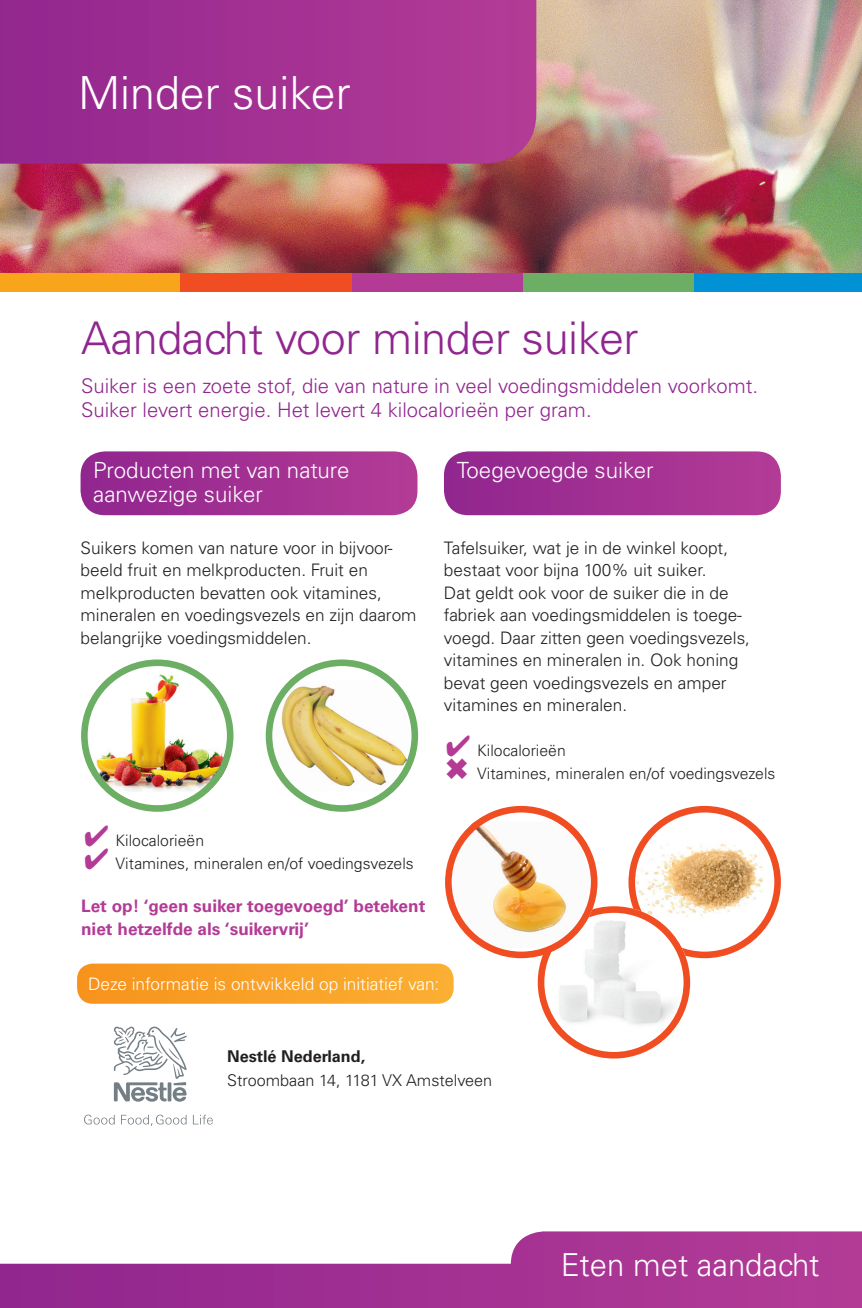
<style>
.page{position:relative;width:862px;height:1308px;background:#fff}
.page>*{position:absolute;margin:0;border:0;box-sizing:border-box;transform-origin:0 0}
.t1{font:300 45.68px "Univers LT Std";color:#fff}
.t2{font:300 45px "Univers LT Std";letter-spacing:-.01em;color:#90268f}
.t3{font:300 31.72px "Univers LT Std";color:#fff}
.t4{font:300 22.28px/23.6px "Univers LT Std";color:#fff}
.t5{font:300 20.25px/24.8px "Univers LT Std";color:#90268f}
.t6{font:300 17.32px/22.5px "Univers LT Std";color:#231f20}
.t7{font:700 17.32px/22.5px "Univers LT Std";color:#b33b96}
.t8{font:300 17.32px "Univers LT Std";color:#fff}
.t9{font:300 16.2px "Univers LT Std";color:#231f20}
.t10{font:700 16.2px "Univers LT Std";color:#231f20}
.t11{font:300 15.75px/22.5px "Univers LT Std";color:#231f20}
</style>
<div class="page">
<img style="left:0;top:0;width:861px;height:274px">
<svg style="left:0;top:0;width:536px;height:164px;background:#a23192"></svg>
<svg style="left:0;top:1231px;width:861px;height:76px"></svg>
<div style="left:351px;top:274px;width:171px;height:18px;background:#b33b96"></div>
<div style="left:522px;top:274px;width:172px;height:18px;background:#6cae64"></div>
<div style="left:694px;top:274px;width:167px;height:18px;background:#0092d4"></div>
<div style="left:0;top:274px;width:180px;height:18px;background:#f9a51b"></div>
<div style="left:180px;top:274px;width:171px;height:18px;background:#f04d22"></div>
<svg style="left:80px;top:451px;width:337px;height:64px;background:#a43695"></svg>
<svg style="left:444px;top:451px;width:336px;height:64px;background:#a43595"></svg>
<svg style="left:77px;top:963px;width:376px;height:40px;background:#f8a32d"></svg>
<svg style="left:84px;top:663px;width:146px;height:145px"></svg>
<img style="left:81px;top:667px;width:152px;height:124px">
<div style="left:81px;top:659px;width:152px;height:152px;border:7px solid #6cae64;border-radius:50%"></div>
<svg style="left:269px;top:663px;width:145px;height:145px"></svg>
<img style="left:276px;top:680px;width:142px;height:111px">
<div style="left:265px;top:659px;width:153px;height:152px;border:7px solid #6cae64;border-radius:50%"></div>
<img style="left:636px;top:806px;width:144px;height:138px">
<div style="left:628px;top:806px;width:152px;height:152px;border:7px solid #f04d22;border-radius:50%"></div>
<img style="left:537px;top:906px;width:151px;height:138px">
<div style="left:537px;top:906px;width:152px;height:152px;border:7px solid #f04d22;border-radius:50%"></div>
<svg style="left:448px;top:809px;width:146px;height:146px"></svg>
<img style="left:445px;top:821px;width:152px;height:127px">
<div style="left:445px;top:806px;width:152px;height:152px;border:7px solid #f04d22;border-radius:50%"></div>
<svg style="left:114px;top:1026px;width:72px;height:75px"></svg>
<svg style="left:84px;top:1114px;width:31px;height:10px"></svg>
<svg style="left:121px;top:1114px;width:65px;height:12px"></svg>
<svg style="left:193px;top:1114px;width:20px;height:10px"></svg>
<h1 class="t1" style="left:78px;top:65px;width:274px">Minder suiker</h1>
<h2 class="t2" style="left:81px;top:311px;width:558px">Aandacht voor minder suiker</h2>
<p class="t5" style="left:81px;top:373px;width:678px">Suiker is een zoete stof, die van nature in veel voedingsmiddelen voorkomt.<br>Suiker levert energie. Het levert 4 kilocalorieën per gram.</p>
<p class="t4" style="left:93px;top:458px;width:258px">Producten met van nature aanwezige suiker</p>
<p class="t4" style="left:456px;top:458px;width:198px">Toegevoegde suiker</p>
<p class="t6" style="left:80px;top:536px;width:337px">Suikers komen van nature voor in bijvoor&shy;beeld fruit en melkproducten. Fruit en melkproducten bevatten ook vitamines, mineralen en voedingsvezels en zijn daarom belangrijke voedingsmiddelen.</p>
<p class="t6" style="left:443px;top:536px;width:307px">Tafelsuiker, wat je in de winkel koopt, bestaat voor bijna 100% uit suiker.<br>Dat geldt ook voor de suiker die in de fabriek aan voedingsmiddelen is toege&shy;voegd. Daar zitten geen voedingsvezels, vitamines en mineralen in. Ook honing bevat geen voedingsvezels en amper vitamines en mineralen.</p>
<p class="t11" style="left:477px;top:739px;width:299px">Kilocalorieën<br>Vitamines, mineralen en/of voedingsvezels</p>
<p class="t11" style="left:116px;top:829px;width:299px">Kilocalorieën<br>Vitamines, mineralen en/of voedingsvezels</p>
<p class="t7" style="left:81px;top:895px;width:345px">Let op! ‘geen suiker toegevoegd’ betekent niet hetzelfde als ‘suikervrij’</p>
<p class="t8" style="left:88px;top:973px;width:352px">Deze informatie is ontwikkeld op initiatief van:</p>
<p class="t10" style="left:227px;top:1046px;width:140px">Nestlé Nederland,</p>
<p class="t9" style="left:227px;top:1070px;width:266px">Stroombaan 14, 1181 VX Amstelveen</p>
<h3 class="t3" style="left:560px;top:1245px;width:260px">Eten met aandacht</h3>
</div>
